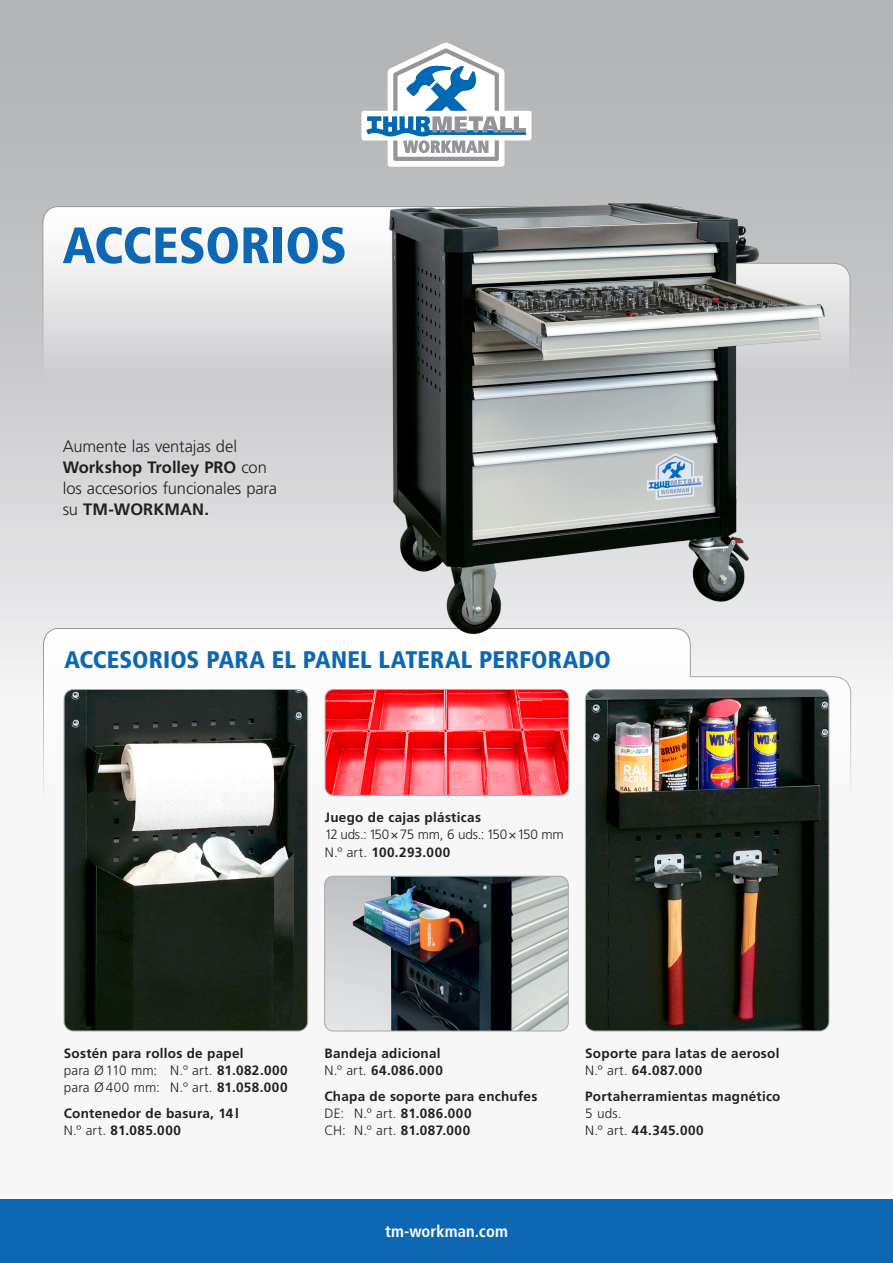
<style>
.page{position:relative;width:893px;height:1263px;background:#fff}
.page>*{position:absolute;margin:0;border:0;box-sizing:border-box;transform-origin:0 0}
.t1{font:900 condensed 51px "Frutiger LT Std";color:#0e67b3}
.t2{font:900 condensed 24px "Frutiger LT Std";letter-spacing:.005em;color:#0e67b3}
.t3{font:300 16.5px/21px "Frutiger LT Std";letter-spacing:-.005em;color:#231f20}
.t4{font:700 condensed 16.5px "Frutiger LT Std";letter-spacing:.005em;color:#fff}
.t5{font:700 13.5px/17.2px "Frutiger LT Std";letter-spacing:.02em;color:#231f20}
.t6{font:300 13.5px/17.2px "Frutiger LT Std";letter-spacing:-.02em;color:#231f20}
.s1{font-weight:700}
.s2{font-weight:300}
</style>
<div class="page">
<div style="left:0;top:0;width:893px;height:1263px;background:linear-gradient(to bottom,#b3b4b6,#fff)"></div>
<div style="left:0;top:1199px;width:893px;height:64px;background:#0e67b3"></div>
<svg style="left:42px;top:206px;width:809px;height:213px"></svg>
<svg style="left:361px;top:43px;width:170px;height:124px"></svg>
<svg style="left:43px;top:628px;width:809px;height:213px"></svg>
<img style="left:385px;top:200px;width:444px;height:438px">
<img style="left:325px;top:876px;width:243px;height:155px">
<div style="left:324px;top:876px;width:244px;height:155px;border:1px solid #a8a9ad;border-radius:9px"></div>
<img style="left:64px;top:689px;width:244px;height:342px">
<div style="left:64px;top:689px;width:244px;height:342px;border:1px solid #a8a9ad;border-radius:9px"></div>
<img style="left:585px;top:689px;width:244px;height:342px">
<div style="left:585px;top:689px;width:244px;height:342px;border:1px solid #a8a9ad;border-radius:9px"></div>
<img style="left:325px;top:689px;width:244px;height:106px">
<div style="left:325px;top:689px;width:244px;height:106px;border:1px solid #a8a9ad;border-radius:9px"></div>
<h1 class="t1" style="left:63px;top:215px;width:286px">ACCESORIOS</h1>
<p class="t3" style="left:63px;top:436px;width:216px">Aumente las ventajas del<br><span class="s1">Workshop Trolley PRO</span> con los accesorios funcionales para su <span class="s1">TM-WORKMAN.</span></p>
<h2 class="t2" style="left:64px;top:645px;width:548px">ACCESORIOS PARA EL PANEL LATERAL PERFORADO</h2>
<p class="t5" style="left:325px;top:809px;width:158px">Juego de cajas plásticas</p>
<p class="t6" style="left:325px;top:826px;width:240px">12 uds.: 150×75 mm, 6 uds.: 150×150 mm<br>N.º art. <span class="s1">100.293.000</span></p>
<p class="t5" style="left:64px;top:1045px;width:226px">Sostén para rollos de papel<br><span class="s2">para Ø 110 mm: N.º art.</span> 81.082.000 <span class="s2">para Ø 400 mm: N.º art.</span> 81.058.000</p>
<p class="t5" style="left:64px;top:1105px;width:177px">Contenedor de basura, 14 l<br><span class="s2">N.º art.</span> 81.085.000</p>
<p class="t5" style="left:324px;top:1045px;width:120px">Bandeja adicional<br><span class="s2">N.º art.</span> 64.086.000</p>
<p class="t5" style="left:324px;top:1088px;width:214px">Chapa de soporte para enchufes<br><span class="s2">DE: N.º art.</span> 81.086.000<br><span class="s2">CH: N.º art.</span> 81.087.000</p>
<p class="t4" style="left:385px;top:1221px;width:124px">tm-workman.com</p>
<p class="t5" style="left:585px;top:1045px;width:196px">Soporte para latas de aerosol<br><span class="s2">N.º art.</span> 64.087.000</p>
<p class="t5" style="left:585px;top:1088px;width:197px">Portaherramientas magnético</p>
<p class="t6" style="left:585px;top:1105px;width:120px">5 uds.<br>N.º art. <span class="s1">44.345.000</span></p>
</div>
